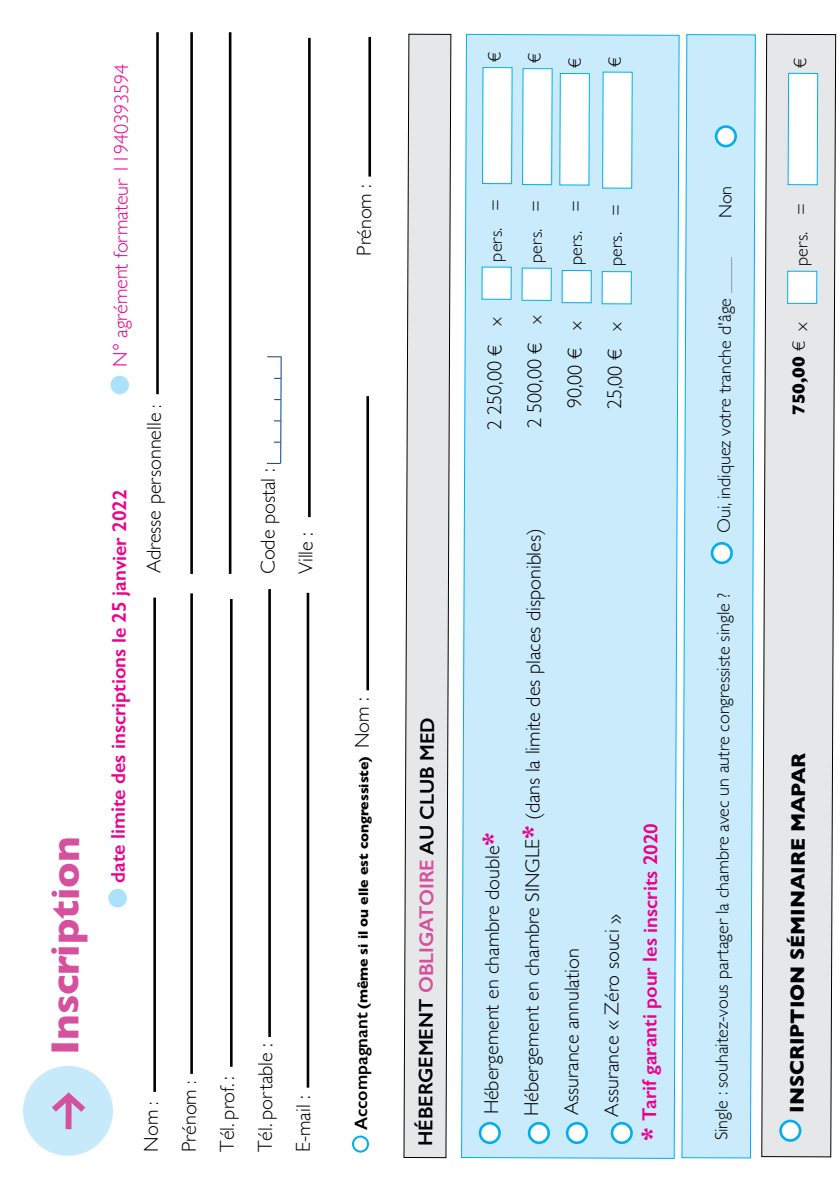
<style>
.page{position:relative;width:840px;height:1191px;background:#fff}
.page>*{position:absolute;margin:0;border:0;box-sizing:border-box;transform-origin:0 0}
.t1{font:700 40px "Gill Sans";letter-spacing:-.005em;color:#d5519d}
.t2{font:300 20px/38px "Gill Sans";letter-spacing:-.005em;color:#000}
.t3{font:600 20px "Gill Sans";letter-spacing:-.005em;color:#ec008c}
.t4{font:600 20px "Gill Sans";letter-spacing:-.005em;color:#000}
.t5{font:300 20px "Gill Sans";letter-spacing:-.005em;color:#ec008c}
.t6{font:700 20px "Gill Sans";letter-spacing:-.005em;color:#000}
.t7{font:300 18px "Gill Sans";letter-spacing:-.005em;color:#000}
.t8{font:700 18px "Gill Sans";color:#000}
.t9{font:700 14px "Gill Sans";letter-spacing:-.005em;color:#000}
.t10{font:300 6px "Gill Sans";color:#000}
.s1{font-size:18px}
.s2{font-weight:600;font-size:18px}
.s3{font-weight:300;font-size:20px}
.s4{color:#d5519d}
.s5{font-weight:700;font-size:24px;color:#ec008c}
.s6{font-weight:700;font-size:24px}
.s7{font-weight:300}
</style>
<div class="page">
<div style="left:23px;top:1065px;width:90px;height:90px;background:#c7eafb;border-radius:50%"></div>
<svg style="left:52px;top:1092px;width:33px;height:37px"></svg>
<div style="left:108px;top:889px;width:19px;height:18px;background:#abe1fa;border-radius:50%"></div>
<div style="left:110px;top:376px;width:19px;height:18px;background:#abe1fa;border-radius:50%"></div>
<svg style="left:761px;top:34px;width:74px;height:1123px;background:#e1e3e4"></svg>
<svg style="left:461px;top:33px;width:218px;height:1126px;background:#caebfc"></svg>
<svg style="left:681px;top:34px;width:75px;height:1125px;background:#c7eafb"></svg>
<svg style="left:403px;top:34px;width:48px;height:1124px;background:#dedfe0"></svg>
<hr style="left:153px;top:597px;width:3px;height:495px;background:#000">
<hr style="left:190px;top:593px;width:3px;height:481px;background:#000">
<hr style="left:230px;top:599px;width:2px;height:467px;background:#000">
<hr style="left:268px;top:589px;width:3px;height:448px;background:#000">
<hr style="left:306px;top:593px;width:3px;height:494px;background:#000">
<hr style="left:156px;top:32px;width:3px;height:362px;background:#000">
<hr style="left:190px;top:32px;width:3px;height:542px;background:#000">
<hr style="left:229px;top:32px;width:2px;height:542px;background:#000">
<hr style="left:280px;top:356px;width:1px;height:107px;background:#094176">
<svg style="left:267px;top:463px;width:13px;height:1px"></svg>
<svg style="left:267px;top:356px;width:14px;height:1px"></svg>
<div style="left:352px;top:1135px;width:17px;height:17px;border:2px solid #00aeef;border-radius:50%"></div>
<hr style="left:308px;top:38px;width:2px;height:479px;background:#000">
<hr style="left:366px;top:396px;width:3px;height:294px;background:#000">
<hr style="left:368px;top:37px;width:3px;height:140px;background:#000">
<div style="left:715px;top:127px;width:20px;height:19px;background:#fff;border-radius:50%"></div>
<div style="left:714px;top:125px;width:22px;height:22px;border:3px solid #00aeef;border-radius:50%"></div>
<div style="left:480px;top:1123px;width:19px;height:19px;background:#fff;border-radius:50%"></div>
<div style="left:478px;top:1122px;width:22px;height:22px;border:3px solid #00aeef;border-radius:50%"></div>
<div style="left:529px;top:1123px;width:19px;height:19px;background:#fff;border-radius:50%"></div>
<div style="left:527px;top:1122px;width:22px;height:22px;border:3px solid #00aeef;border-radius:50%"></div>
<div style="left:567px;top:1123px;width:19px;height:19px;background:#fff;border-radius:50%"></div>
<div style="left:565px;top:1122px;width:22px;height:22px;border:3px solid #00aeef;border-radius:50%"></div>
<div style="left:611px;top:1123px;width:20px;height:19px;background:#fff;border-radius:50%"></div>
<div style="left:610px;top:1122px;width:22px;height:22px;border:3px solid #00aeef;border-radius:50%"></div>
<div style="left:780px;top:1121px;width:19px;height:19px;background:#fff;border-radius:50%"></div>
<div style="left:778px;top:1119px;width:23px;height:22px;border:3px solid #00aeef;border-radius:50%"></div>
<h1 class="t1" style="left:33px;top:1055px;width:220px;rotate:-90deg">Inscription</h1>
<p class="t5" style="left:105px;top:367px;width:305px;rotate:-90deg">N° agrément formateur 11940393594</p>
<p class="t3" style="left:106px;top:883px;width:395px;rotate:-90deg">date limite des inscriptions le 25 janvier 2022</p>
<p class="t2" style="left:134px;top:573px;width:170px;rotate:-90deg">Adresse personnelle <span class="s1">:</span></p>
<p class="t2" style="left:248px;top:574px;width:107px;rotate:-90deg">Code postal :<br>Ville :</p>
<p class="t2" style="left:131px;top:1152px;width:110px;rotate:-90deg">Nom <span class="s1">:<br></span>Prénom <span class="s1">:<br></span>Tél. prof. :<br>Tél. portable :<br>E-mail :</p>
<p class="t2" style="left:344px;top:256px;width:73px;rotate:-90deg">Prénom :</p>
<p class="t9" style="left:352px;top:1130px;width:434px;rotate:-90deg"><span class="s2">Accompagnant</span> (même si il ou elle est congressiste) <span class="s3">Nom :</span></p>
<p class="t4" style="left:414px;top:1146px;width:430px;rotate:-90deg">HÉBERGEMENT <span class="s4">OBLIGATOIRE</span> AU CLUB MED</p>
<p class="t7" style="left:480px;top:62px;width:12px;rotate:-90deg">€</p>
<p class="t7" style="left:520px;top:63px;width:12px;rotate:-90deg">€</p>
<p class="t7" style="left:560px;top:68px;width:12px;rotate:-90deg">€</p>
<p class="t7" style="left:600px;top:67px;width:12px;rotate:-90deg">€</p>
<p class="t7" style="left:481px;top:262px;width:64px;rotate:-90deg">pers. =</p>
<p class="t7" style="left:521px;top:263px;width:64px;rotate:-90deg">pers. =</p>
<p class="t2" style="left:474px;top:430px;width:114px;rotate:-90deg">2 250,00 € <span class="s1">x</span></p>
<p class="t2" style="left:514px;top:428px;width:114px;rotate:-90deg">2 500,00 € <span class="s1">x</span></p>
<p class="t7" style="left:561px;top:265px;width:66px;rotate:-90deg">pers. =</p>
<p class="t2" style="left:554px;top:408px;width:89px;rotate:-90deg">90,00 € <span class="s1">x</span></p>
<p class="t7" style="left:601px;top:266px;width:64px;rotate:-90deg">pers. =</p>
<p class="t2" style="left:594px;top:409px;width:89px;rotate:-90deg">25,00 € <span class="s1">x</span></p>
<p class="t2" style="left:472px;top:1114px;width:284px;rotate:-90deg">Hébergement en chambre double<span class="s5">*</span></p>
<p class="t2" style="left:512px;top:1116px;width:589px;rotate:-90deg">Hébergement en chambre SINGLE<span class="s5">*</span> (dans la limite des places disponibles)</p>
<p class="t2" style="left:551px;top:1115px;width:168px;rotate:-90deg">Assurance annulation</p>
<p class="t2" style="left:591px;top:1116px;width:204px;rotate:-90deg">Assurance « Zéro souci »</p>
<p class="t3" style="left:637px;top:1140px;width:319px;rotate:-90deg"><span class="s6">*</span> Tarif garanti pour les inscrits 2020</p>
<p class="t7" style="left:711px;top:218px;width:34px;rotate:-90deg">Non</p>
<p class="t10" style="left:724px;top:293px;width:38px;rotate:-90deg">____________</p>
<p class="t7" style="left:710px;top:533px;width:237px;rotate:-90deg">Oui, indiquez votre tranche d'âge</p>
<p class="t7" style="left:708px;top:1140px;width:548px;rotate:-90deg">Single : souhaitez-vous partager la chambre avec un autre congressiste single ?</p>
<p class="t7" style="left:785px;top:68px;width:12px;rotate:-90deg">€</p>
<p class="t7" style="left:786px;top:266px;width:64px;rotate:-90deg">pers. =</p>
<p class="t8" style="left:784px;top:415px;width:95px;rotate:-90deg">750,00 <span class="s7">€ x</span></p>
<p class="t6" style="left:781px;top:1113px;width:362px;rotate:-90deg">INSCRIPTION SÉMINAIRE MAPAR</p>
</div>
